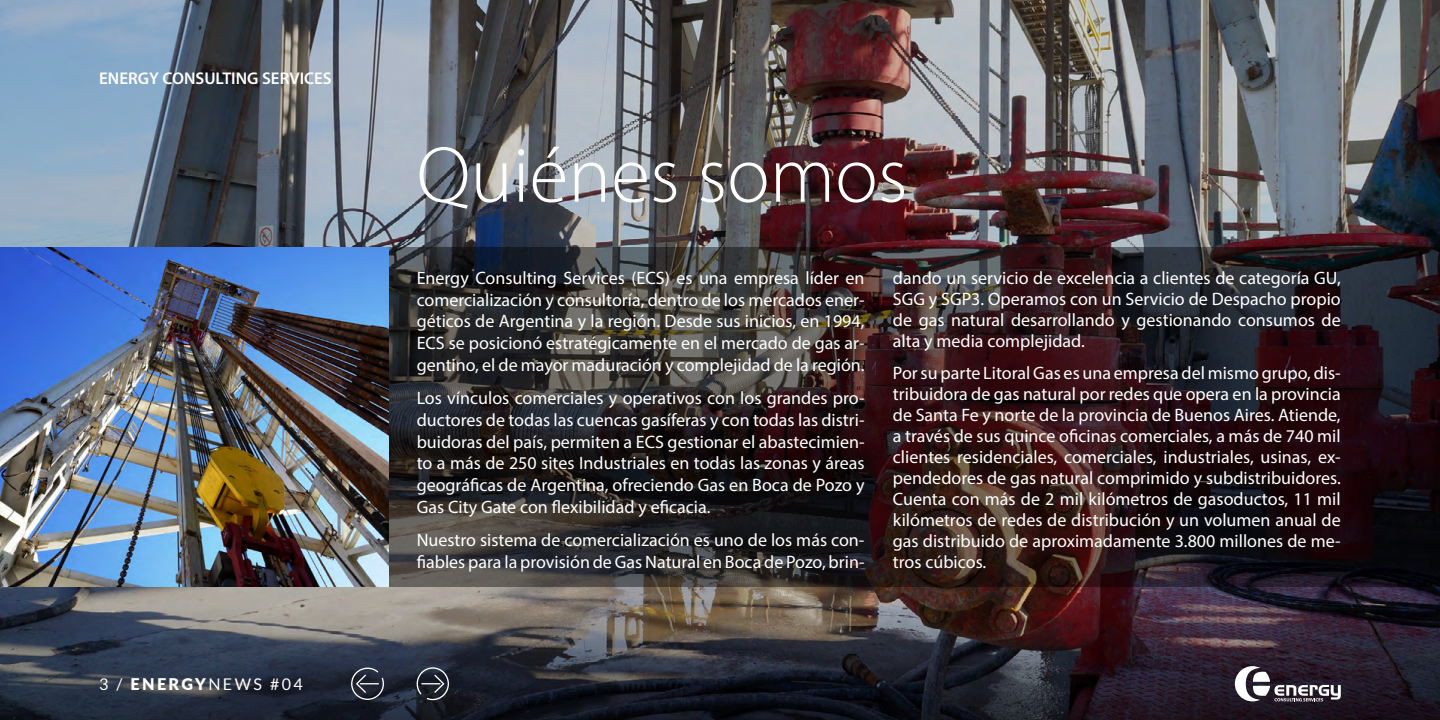
<style>
.page{position:relative;width:1440px;height:720px;background:#fff}
.page>*{position:absolute;margin:0;border:0;box-sizing:border-box;transform-origin:0 0}
.t1{font:300 80px "Myriad Pro";color:#fff}
.t2{font:18px/21px "Myriad Pro";color:#fff;text-align:justify}
.t3{font:600 17px "Myriad Pro";color:#fff}
.t4{font:16.1px "Lato";letter-spacing:.15em;color:#fff}
.s1{font-weight:900}
</style>
<div class="page">
<img style="left:0;top:0;width:1440px;height:247px">
<svg style="left:388px;top:247px;width:1052px;height:340px;background:#2a1f21"></svg>
<img style="left:0;top:587px;width:1440px;height:133px">
<img style="left:0;top:247px;width:388px;height:340px">
<svg style="left:351px;top:668px;width:33px;height:32px"></svg>
<svg style="left:417px;top:667px;width:32px;height:33px"></svg>
<svg style="left:1235px;top:666px;width:106px;height:35px"></svg>
<p class="t3" style="left:99px;top:67px;width:234px">ENERGY CONSULTING SERVICES</p>
<p class="t4" style="left:99px;top:675px;width:205px">3 / <span class="s1">ENERGY</span>NEWS #04</p>
<h1 class="t1" style="left:417px;top:127px;width:493px">Quiénes somos</h1>
<p class="t2" style="left:417px;top:267px;width:449px;line-height:21.8px">Energy Consulting Services (ECS) es una empresa líder en comercialización y consultoría, dentro de los mercados ener&shy;géticos de Argentina y la región. Desde sus inicios, en 1994, ECS se posicionó estratégicamente en el mercado de gas ar&shy;gentino, el de mayor maduración y complejidad de la región.</p>
<p class="t2" style="left:417px;top:387px;width:449px;line-height:21.8px">Los vínculos comerciales y operativos con los grandes pro&shy;ductores de todas las cuencas gasíferas y con todas las distri&shy;buidoras del país, permiten a ECS gestionar el abastecimien&shy;to a más de 250 sites Industriales en todas las zonas y áreas geográficas de Argentina, ofreciendo Gas en Boca de Pozo y Gas City Gate con flexibilidad y eficacia.</p>
<p class="t2" style="left:417px;top:529px;width:449px;line-height:21.8px">Nuestro sistema de comercialización es uno de los más con&shy;fiables para la provisión de Gas Natural en Boca de Pozo, brin-</p>
<p class="t2" style="left:893px;top:267px;width:449px">dando un servicio de excelencia a clientes de categoría GU, SGG y SGP3. Operamos con un Servicio de Despacho propio de gas natural desarrollando y gestionando consumos de alta y media complejidad.</p>
<p class="t2" style="left:893px;top:362px;width:449px">Por su parte Litoral Gas es una empresa del mismo grupo, dis&shy;tribuidora de gas natural por redes que opera en la provincia de Santa Fe y norte de la provincia de Buenos Aires. Atiende, a través de sus quince oficinas comerciales, a más de 740 mil clientes residenciales, comerciales, industriales, usinas, ex&shy;pendedores de gas natural comprimido y subdistribuidores.<br>Cuenta con más de 2 mil kilómetros de gasoductos, 11 mil kilómetros de redes de distribución y un volumen anual de gas distribuido de aproximadamente 3.800 millones de me&shy;tros cúbicos.</p>
</div>
